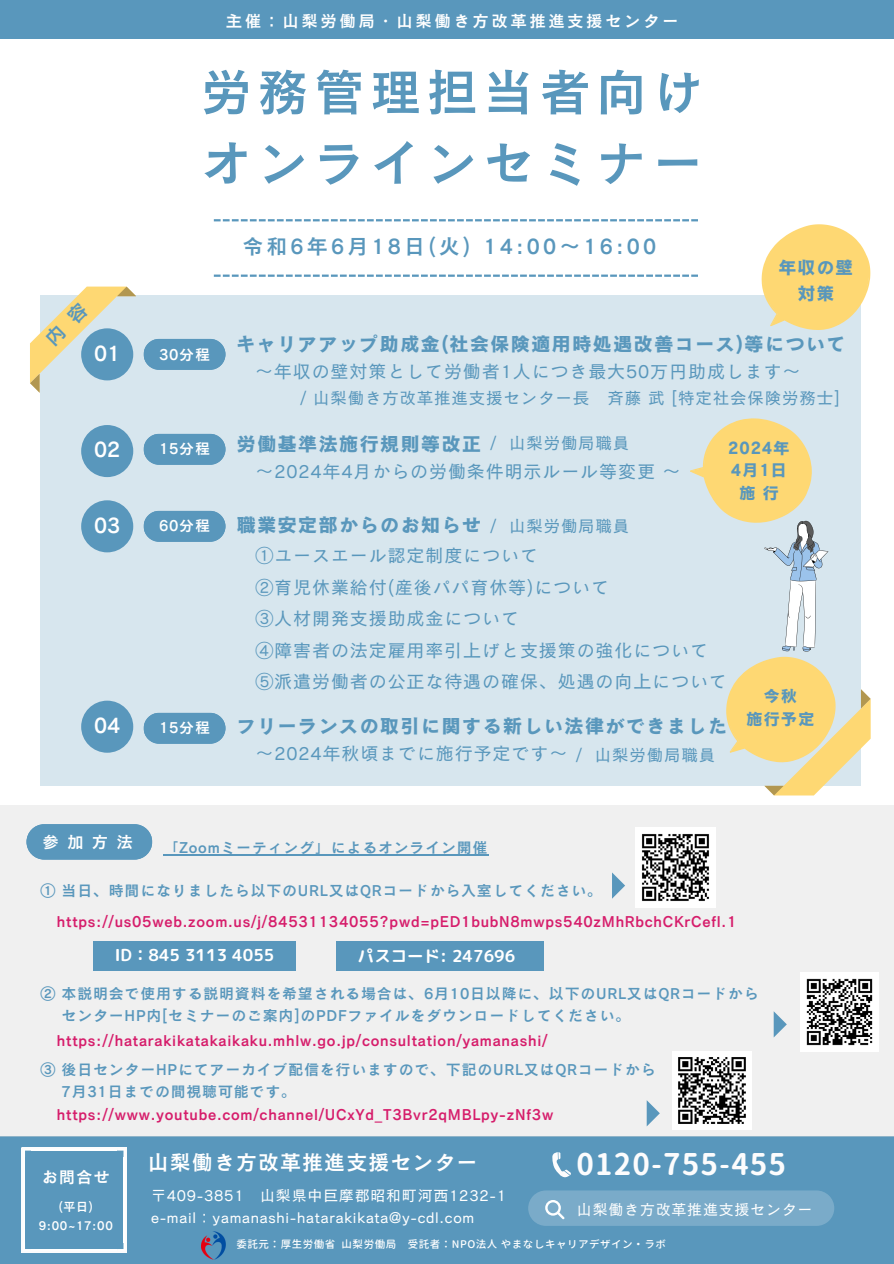
<style>
.page{position:relative;width:894px;height:1264px;background:#fff}
.page>*{position:absolute;margin:0;border:0;box-sizing:border-box;transform-origin:0 0}
.t1{font:51px/70.8px "Canva Cezanne Pro N DB";letter-spacing:.105em;color:#5997bc}
.t2{font:700 29.7px "Gen Jyuu Gothic";letter-spacing:.04em;color:#fcfcfd}
.t3{font:21px "Canva Cezanne Pro N DB";letter-spacing:.05em;color:#fff}
.t4{font:21px "Canva Cezanne Pro N DB";letter-spacing:.15em;color:#5997bc}
.t5{font:19.5px "Canva Cezanne Pro N B";letter-spacing:.05em;color:#5997bc}
.t6{font:18px/31.5px "Canva Cezanne Pro N M";letter-spacing:.05em;color:#5997bc}
.t7{font:18px/25.8px "Canva Cezanne Pro N B";letter-spacing:.05em;color:#5997bc;text-align:center}
.t8{font:16.5px "Canva Cezanne Pro N M";letter-spacing:.05em;color:#5997bc}
.t9{font:16.5px "Canva Cezanne Pro N DB";letter-spacing:.15em;color:#fff}
.t10{font:16.5px "rounded mplus 1 p bold";color:#fff}
.t11{font:16.5px/22.5px "Canva Cezanne Pro N B";letter-spacing:.05em;color:#5997bc;text-align:center}
.t12{font:15px/22.5px "Canva Cezanne Pro N DB";letter-spacing:.05em;color:#5997bc}
.t13{font:15px "Canva Cezanne Pro N DB";letter-spacing:.05em;color:#d61d6b}
.t14{font:15px "Canva Cezanne Pro N M";letter-spacing:.05em;color:#fff}
.t15{font:15px "Canva Cezanne Pro N DB";letter-spacing:.05em;color:#fff}
.t16{font:12px "Canva Cezanne Pro N DB";letter-spacing:.05em;color:#fff}
.t17{font:500 10.5px "Gen Jyuu Gothic";letter-spacing:.05em;color:#fff}
</style>
<div class="page">
<div style="left:0;top:1135px;width:893px;height:128px;background:#5997bc"></div>
<div style="left:0;top:805px;width:893px;height:331px;background:#f0f0f0"></div>
<div style="left:40px;top:295px;width:820px;height:491px;background:#d7e6ee"></div>
<div style="left:81px;top:425px;width:52px;height:52px;background:#5997bc;border-radius:50%"></div>
<div style="left:81px;top:700px;width:52px;height:52px;background:#5997bc;border-radius:50%"></div>
<div style="left:81px;top:500px;width:52px;height:52px;background:#5997bc;border-radius:50%"></div>
<svg style="left:552px;top:1152px;width:19px;height:25px"></svg>
<img style="left:201px;top:1231px;width:25px;height:28px">
<svg style="left:22px;top:1147px;width:104px;height:104px"></svg>
<div style="left:0;top:0;width:893px;height:38px;background:#5997bc"></div>
<div style="left:26px;top:824px;width:126px;height:35px;background:#5997bc"></div>
<svg style="left:646px;top:1100px;width:13px;height:26px"></svg>
<svg style="left:612px;top:872px;width:13px;height:26px"></svg>
<div style="left:93px;top:941px;width:203px;height:29px;background:#5997bc"></div>
<div style="left:336px;top:941px;width:208px;height:29px;background:#5997bc"></div>
<img style="left:672px;top:1051px;width:79px;height:78px">
<div style="left:528px;top:1190px;width:306px;height:35px;background:#7aabc9"></div>
<div style="left:144px;top:339px;width:81px;height:31px;background:#5997bc;border-radius:15px"></div>
<svg style="left:144px;top:339px;width:81px;height:30px"></svg>
<div style="left:144px;top:434px;width:81px;height:31px;background:#609bbe;border-radius:15px"></div>
<svg style="left:144px;top:434px;width:81px;height:30px"></svg>
<div style="left:144px;top:511px;width:81px;height:31px;background:#5997bc;border-radius:15px"></div>
<svg style="left:144px;top:511px;width:81px;height:30px"></svg>
<svg style="left:144px;top:712px;width:81px;height:31px;background:#649dc0"></svg>
<svg style="left:773px;top:1011px;width:13px;height:26px"></svg>
<img style="left:800px;top:972px;width:78px;height:79px">
<svg style="left:214px;top:219px;width:483px;height:2px"></svg>
<svg style="left:214px;top:274px;width:483px;height:3px"></svg>
<svg style="left:761px;top:224px;width:110px;height:138px"></svg>
<svg style="left:690px;top:398px;width:180px;height:397px"></svg>
<img style="left:635px;top:827px;width:79px;height:80px">
<hr style="left:163px;top:854px;width:325px;height:1px;background:#5997bc">
<svg style="left:30px;top:286px;width:106px;height:106px"></svg>
<h5 class="t9" style="left:226px;top:12px;width:454px">主催：山梨労働局・山梨働き方改革推進支援センター</h5>
<h5 class="t1" style="left:201px;top:56px;width:503px">労務管理担当者向けオンラインセミナー</h5>
<h5 class="t4" style="left:242px;top:236px;width:415px">令和6年6月 18日 (火) 14:00～ 16:00</h5>
<p class="t7" style="left:778px;top:254px;width:76px">年収の壁対策</p>
<p class="t3" style="left:94px;top:342px;width:28px">01</p>
<p class="t15" style="left:159px;top:346px;width:52px">30分程</p>
<p class="t5" style="left:236px;top:334px;width:611px">キャリアアップ助成金(社会保険適用時処遇改善コース)等について</p>
<p class="t6" style="left:255px;top:355px;width:543px">～年収の壁対策として労働者1人につき最大50万円助成します～</p>
<h5 class="t3" style="left:94px;top:439px;width:28px">02</h5>
<p class="t15" style="left:159px;top:441px;width:52px">15分程</p>
<p class="t8" style="left:300px;top:390px;width:540px">/ 山梨働き方改革推進支援センター長 斉藤武 [特定社会保険労務士]</p>
<h4 class="t8" style="left:490px;top:435px;width:140px">/ 山梨労働局職員</h4>
<p class="t5" style="left:236px;top:434px;width:246px">労働基準法施行規則等改正</p>
<p class="t6" style="left:255px;top:455px;width:423px">～2024年4月からの労働条件明示ルール等変更～</p>
<h6 class="t11" style="left:728px;top:436px;width:63px">2024年<br>4月1日施行</h6>
<p class="t3" style="left:94px;top:514px;width:28px">03</p>
<h1 class="t3" style="left:94px;top:714px;width:28px">04</h1>
<p class="t15" style="left:159px;top:518px;width:52px">60分程</p>
<h5 class="t15" style="left:159px;top:720px;width:52px">15分程</h5>
<h5 class="t5" style="left:236px;top:515px;width:246px">職業安定部からのお知らせ</h5>
<h5 class="t6" style="left:255px;top:540px;width:473px">①ユースエール認定制度について<br>②育児休業給付(産後パパ育休等)について<br>③人材開発支援助成金について<br>④障害者の法定雇用率引上げと支援策の強化について<br>⑤派遣労働者の公正な待遇の確保、処遇の向上について</h5>
<h5 class="t8" style="left:490px;top:518px;width:140px">/ 山梨労働局職員</h5>
<p class="t5" style="left:236px;top:716px;width:492px">フリーランスの取引に関する新しい法律ができました</p>
<p class="t6" style="left:255px;top:737px;width:310px">～2024年秋頃までに施行予定です～</p>
<p class="t8" style="left:576px;top:746px;width:140px">/ 山梨労働局職員</p>
<p class="t11" style="left:745px;top:684px;width:70px">今秋<br>施行予定</p>
<h3 class="t9" style="left:42px;top:833px;width:92px">参加方 法</h3>
<p class="t12" style="left:163px;top:836px;width:326px">「Zoomミーティング」によるオンライン開催</p>
<p class="t12" style="left:40px;top:878px;width:563px">① 当日、時間になりましたら以下のURL又はQRコードから入室してください。</p>
<p class="t13" style="left:57px;top:913px;width:680px">https://us05web.zoom.us/j/84531134055?pwd=pED1bubN8mwps540zMhRbchCKrCefl.1</p>
<p class="t10" style="left:115px;top:943px;width:161px">ID：845 3113 4055</p>
<h3 class="t10" style="left:358px;top:943px;width:159px">パスコード: 247696</h3>
<h6 class="t12" style="left:62px;top:981px;width:698px;text-indent:-21px">② 本説明会で使用する説明資料を希望される場合は、6月 10日以降に、以下のURL又はQRコードからセンターHP内[セミナーのご案内]のPDFファイルをダウンロードしてください。</h6>
<p class="t13" style="left:57px;top:1032px;width:492px">https://hatarakikatakaikaku.mhlw.go.jp/consultation/yamanashi/</p>
<p class="t12" style="left:62px;top:1057px;width:595px;text-indent:-21px">③ 後日センターHPにてアーカイブ配信を行いますので、下記のURL又はQRコードから<br>7月 31日までの間視聴可能です。</p>
<p class="t13" style="left:57px;top:1106px;width:497px">https://www.youtube.com/channel/UCxYd_T3Bvr2qMBLpy-zNf3w</p>
<h6 class="t9" style="left:42px;top:1167px;width:70px">お問合せ</h6>
<p class="t3" style="left:148px;top:1151px;width:331px">山梨働き方改革推進支援センター</p>
<h5 class="t2" style="left:576px;top:1142px;width:211px">0120-755-455</h5>
<p class="t16" style="left:59px;top:1200px;width:36px">(平日)</p>
<p class="t16" style="left:39px;top:1219px;width:76px">9:00~17:00</p>
<h5 class="t14" style="left:151px;top:1187px;width:356px">〒409-3851 山梨県中巨摩郡昭和町河西1232-1</h5>
<p class="t14" style="left:151px;top:1209px;width:325px">e-mail：yamanashi-hatarakikata@y-cdl.com</p>
<h5 class="t17" style="left:236px;top:1237px;width:431px">委託元：厚生労働省山梨労働局 受託者：NPO法人やまなしキャリアデザイン・ラボ</h5>
<p class="t14" style="left:577px;top:1201px;width:237px">山梨働き方改革推進支援センター</p>
</div>
